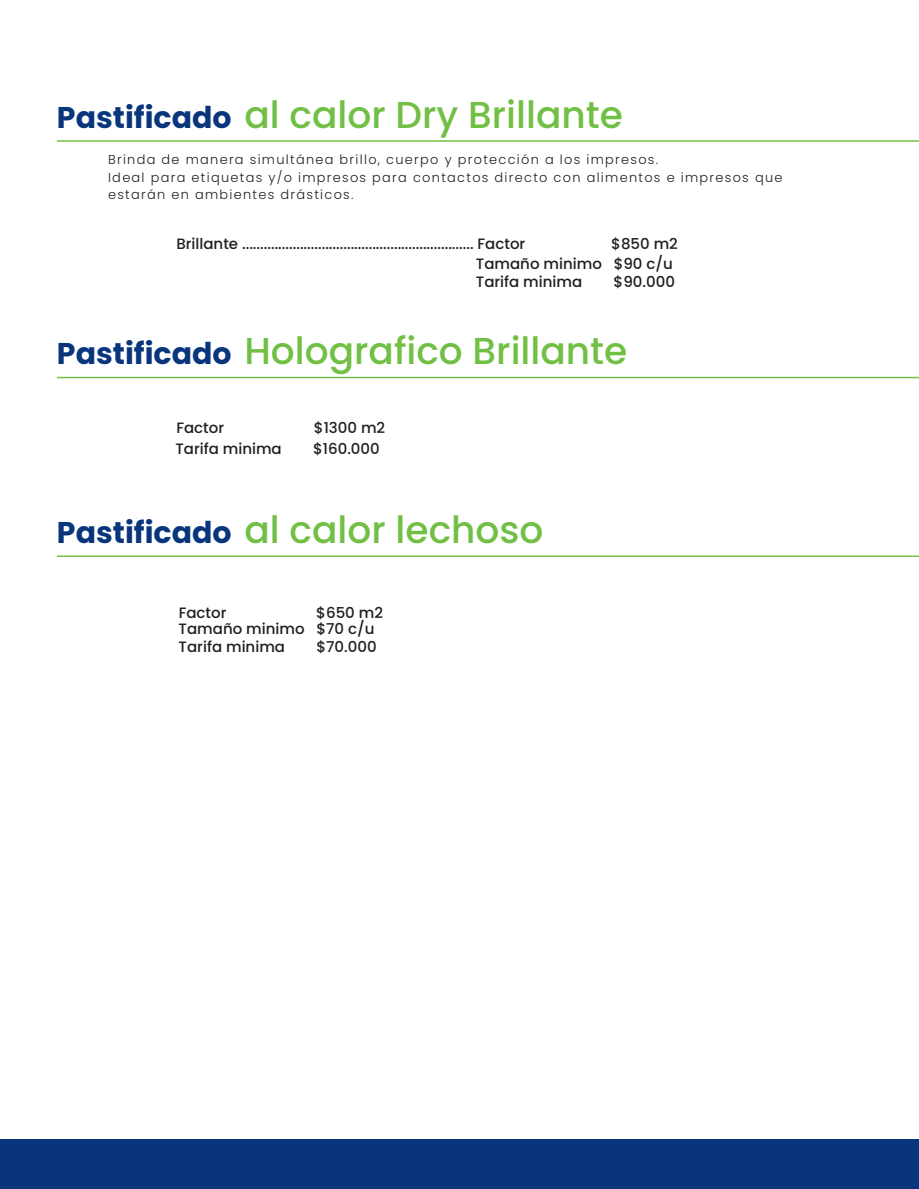
<style>
.page{position:relative;width:919px;height:1189px;background:#fff}
.page>*{position:absolute;margin:0;border:0;box-sizing:border-box;transform-origin:0 0}
.t1{font:500 37.5px "Poppins";color:#71bf44}
.t2{font:500 15px/19.8px "Poppins";color:#231f20}
.t3{font:300 12.9px/17.2px "Poppins";letter-spacing:.1em;color:#231f20}
.s1{font-weight:700;font-size:30px;color:#08357c}
</style>
<div class="page">
<div style="left:0;top:1139px;width:918px;height:49px;background:#08357c"></div>
<hr style="left:57px;top:140px;width:861px;height:2px;background:#71bf44">
<hr style="left:57px;top:377px;width:861px;height:1px;background:#71bf44">
<hr style="left:57px;top:555px;width:861px;height:2px;background:#71bf44">
<h1 class="t1" style="left:57px;top:93px;width:567px"><span class="s1">Pastificado</span> al calor Dry Brillante</h1>
<p class="t3" style="left:108px;top:151px;width:675px">Brinda de manera simultánea brillo, cuerpo y protección a los impresos.<br>Ideal para etiquetas y/o impresos para contactos directo con alimentos e impresos que estarán en ambientes drásticos.</p>
<p class="t2" style="left:476px;top:234px;width:203px;text-indent:135px">$850 m2<br>Tamaño minimo $90 c/u</p>
<p class="t2" style="left:476px;top:272px;width:108px">Tarifa minima</p>
<p class="t2" style="left:613px;top:272px;width:63px">$90.000</p>
<p class="t2" style="left:176px;top:234px;width:350px">Brillante ................................................................ Factor</p>
<h1 class="t1" style="left:57px;top:329px;width:571px"><span class="s1">Pastificado</span> Holografico Brillante</h1>
<p class="t2" style="left:176px;top:417px;width:49px">Factor</p>
<p class="t2" style="left:314px;top:417px;width:73px">$1300 m2</p>
<p class="t2" style="left:175px;top:439px;width:108px">Tarifa minima</p>
<p class="t2" style="left:313px;top:439px;width:68px">$160.000</p>
<h1 class="t1" style="left:57px;top:508px;width:488px"><span class="s1">Pastificado</span> al calor lechoso</h1>
<p class="t2" style="left:179px;top:604px;width:206px;line-height:16.4px;text-indent:138px">$650 m2<br>Tamaño minimo $70 c/u</p>
<p class="t2" style="left:179px;top:637px;width:108px">Tarifa minima</p>
<p class="t2" style="left:316px;top:637px;width:62px">$70.000</p>
<p class="t2" style="left:179px;top:603px;width:49px">Factor</p>
</div>
